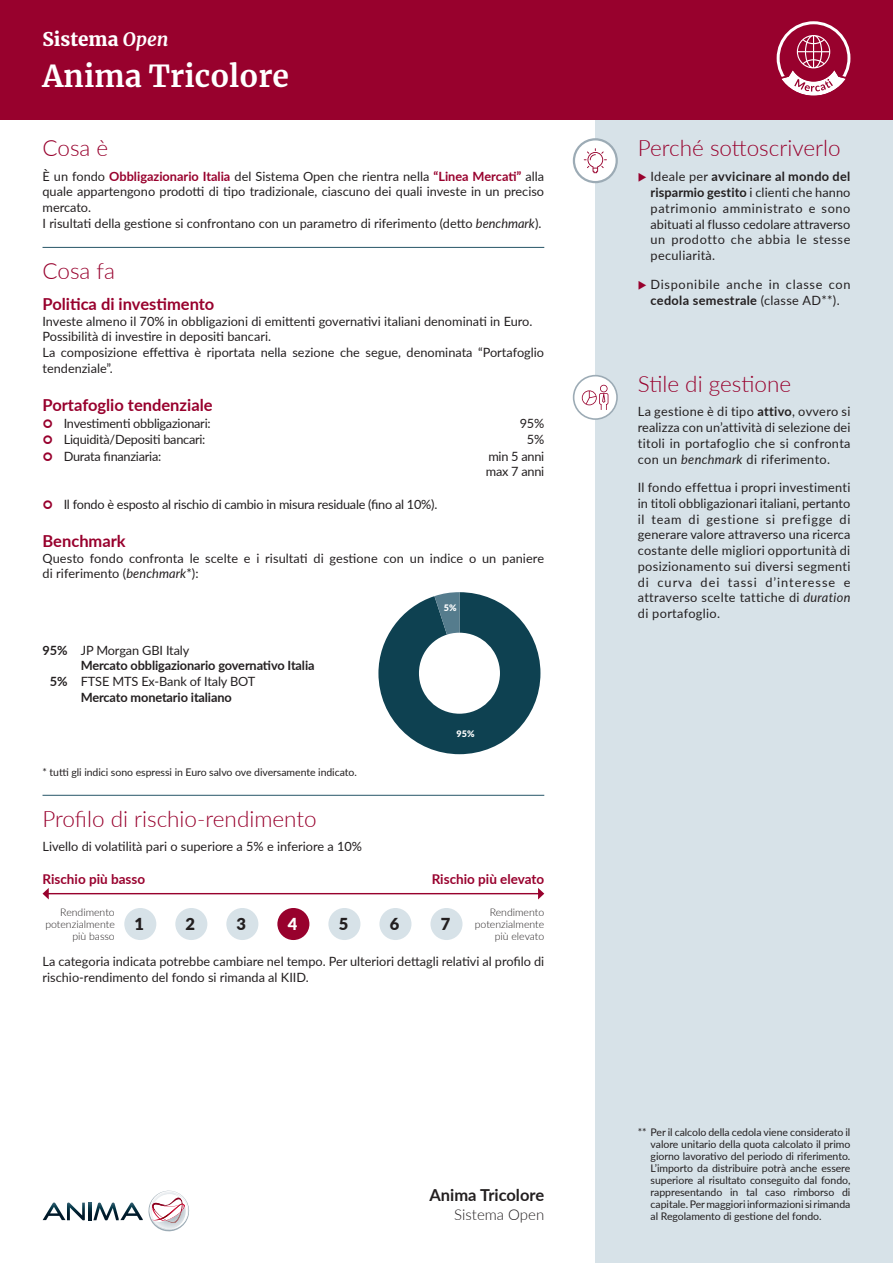
<style>
.page{position:relative;width:893px;height:1263px;background:#fff}
.page>*{position:absolute;margin:0;border:0;box-sizing:border-box;transform-origin:0 0}
.t1{font:700 30px "Merriweather";color:#fff}
.t2{font:300 22.5px "Lato";color:#98012d}
.t3{font:900 18.75px "Merriweather";color:#fff}
.t4{font:700 16.5px "Lato";color:#98012d}
.t5{font:700 16.5px "Lato";color:#231f20}
.t6{font:900 16.5px "Lato";color:#231f20}
.t7{font:900 16.5px "Lato";color:#fff}
.t8{font:300 15px "Lato";color:#231f20}
.t9{font:700 13.5px "Lato";color:#98012d}
.t10{font:12.75px/15.8px "Lato";color:#231f20}
.t11{font:12.75px/15.8px "Lato";letter-spacing:-.02em;color:#231f20}
.t12{font:700 12.75px "Lato";letter-spacing:-.01em;color:#231f20}
.t13{font:12.75px/15.8px "Lato";letter-spacing:.055em;color:#231f20;text-align:center}
.t14{font:10.5px/12px "Lato";letter-spacing:-.005em;color:#231f20;text-align:justify}
.t15{font:300 10.5px/12px "Lato";color:#231f20;text-align:right}
.t16{font:900 9px "Lato";color:#fff}
.s1{font-weight:700;font-style:italic}
.s2{font-weight:700;color:#98012d}
.s3{font-style:italic}
.s4{font-weight:700}
.s5{color:#98012d}
</style>
<div class="page">
<div style="left:595px;top:0;width:298px;height:1263px;background:#d7e2e8"></div>
<div style="left:0;top:0;width:893px;height:119px;background:#98012d"></div>
<svg style="left:574px;top:139px;width:43px;height:43px"></svg>
<div style="left:573px;top:138px;width:45px;height:45px;border:2px solid #9cabb5;border-radius:50%"></div>
<svg style="left:584px;top:148px;width:23px;height:25px"></svg>
<svg style="left:777px;top:22px;width:72px;height:72px"></svg>
<div style="left:777px;top:21px;width:73px;height:74px;border:3px solid #fff;border-radius:50%"></div>
<svg style="left:778px;top:35px;width:71px;height:61px"></svg>
<svg style="left:43px;top:1202px;width:42px;height:18px"></svg>
<svg style="left:88px;top:1202px;width:3px;height:18px"></svg>
<svg style="left:93px;top:1190px;width:97px;height:42px"></svg>
<hr style="left:43px;top:247px;width:501px;height:1px;background:#265567">
<hr style="left:43px;top:795px;width:501px;height:1px;background:#265567">
<svg style="left:378px;top:592px;width:162px;height:162px"></svg>
<div style="left:419px;top:633px;width:81px;height:81px;background:#fff;border-radius:50%"></div>
<hr style="left:48px;top:893px;width:493px;height:1px;background:#98012d">
<svg style="left:43px;top:888px;width:6px;height:11px"></svg>
<svg style="left:538px;top:888px;width:6px;height:11px"></svg>
<div style="left:124px;top:908px;width:32px;height:32px;background:#d7e2e8;border-radius:50%"></div>
<div style="left:175px;top:908px;width:32px;height:32px;background:#d7e2e8;border-radius:50%"></div>
<div style="left:226px;top:908px;width:32px;height:32px;background:#d7e2e8;border-radius:50%"></div>
<div style="left:277px;top:908px;width:32px;height:32px;background:#98012d;border-radius:50%"></div>
<div style="left:328px;top:908px;width:32px;height:32px;background:#d7e2e8;border-radius:50%"></div>
<div style="left:379px;top:908px;width:32px;height:32px;background:#d7e2e8;border-radius:50%"></div>
<div style="left:430px;top:908px;width:32px;height:32px;background:#d7e2e8;border-radius:50%"></div>
<svg style="left:573px;top:375px;width:45px;height:45px"></svg>
<h3 class="t3" style="left:43px;top:26px;width:128px">Sistema <span class="s1">Open</span></h3>
<h1 class="t1" style="left:43px;top:55px;width:248px">Anima Tricolore</h1>
<h2 class="t2" style="left:43px;top:133px;width:67px">Cosa è</h2>
<p class="t10" style="left:43px;top:168px;width:503px">È un fondo <span class="s2">Obbligazionario Italia</span> del Sistema Open che rientra nella <span class="s2">“Linea Mercati”</span> alla quale appartengono prodotti di tipo tradizionale, ciascuno dei quali investe in un preciso mercato.<br>I risultati della gestione si confrontano con un parametro di riferimento (detto <span class="s3">benchmark</span>).</p>
<h2 class="t2" style="left:43px;top:255px;width:74px">Cosa fa</h2>
<p class="t4" style="left:43px;top:292px;width:173px">Politica di investimento</p>
<p class="t10" style="left:43px;top:313px;width:503px">Investe almeno il 70% in obbligazioni di emittenti governativi italiani denominati in Euro.<br>Possibilità di investire in depositi bancari.<br>La composizione effettiva è riportata nella sezione che segue, denominata “Portafoglio tendenziale”.</p>
<p class="t4" style="left:43px;top:393px;width:172px">Portafoglio tendenziale</p>
<p class="t11" style="left:64px;top:415px;width:148px">Investimenti obbligazionari:</p>
<p class="t10" style="left:520px;top:415px;width:26px">95%</p>
<p class="t11" style="left:64px;top:431px;width:143px">Liquidità/Depositi bancari:</p>
<p class="t10" style="left:527px;top:431px;width:19px">5%</p>
<p class="t11" style="left:64px;top:448px;width:99px">Durata finanziaria:</p>
<p class="t11" style="left:486px;top:448px;width:60px">min 5 anni max 7 anni</p>
<p class="t11" style="left:64px;top:496px;width:375px">Il fondo è esposto al rischio di cambio in misura residuale (fino al 10%).</p>
<p class="t4" style="left:43px;top:529px;width:85px">Benchmark</p>
<p class="t10" style="left:43px;top:550px;width:503px">Questo fondo confronta le scelte e i risultati di gestione con un indice o un paniere di riferimento (<span class="s3">benchmark</span>*):</p>
<p class="t10" style="left:43px;top:642px;width:148px"><span class="s4">95%</span> JP Morgan GBI Italy</p>
<p class="t12" style="left:81px;top:656px;width:235px">Mercato obbligazionario governativo Italia</p>
<p class="t10" style="left:50px;top:673px;width:207px"><span class="s4">5%</span> FTSE MTS Ex-Bank of Italy BOT</p>
<p class="t12" style="left:81px;top:688px;width:153px">Mercato monetario italiano</p>
<p class="t16" style="left:444px;top:601px;width:14px">5%</p>
<p class="t16" style="left:457px;top:726px;width:19px">95%</p>
<p class="t14" style="left:43px;top:765px;width:316px">* tutti gli indici sono espressi in Euro salvo ove diversamente indicato.</p>
<h2 class="t2" style="left:43px;top:803px;width:276px">Profilo di rischio-rendimento</h2>
<p class="t10" style="left:43px;top:838px;width:321px">Livello di volatilità pari o superiore a 5% e inferiore a 10%</p>
<p class="t9" style="left:43px;top:869px;width:104px">Rischio più basso</p>
<p class="t9" style="left:432px;top:869px;width:114px">Rischio più elevato</p>
<p class="t15" style="left:45px;top:906px;width:71px">Rendimento potenzialmente più basso</p>
<p class="t6" style="left:135px;top:912px;width:11px">1</p>
<p class="t6" style="left:186px;top:912px;width:11px">2</p>
<p class="t6" style="left:237px;top:912px;width:11px">3</p>
<p class="t7" style="left:288px;top:912px;width:11px">4</p>
<p class="t6" style="left:339px;top:912px;width:11px">5</p>
<p class="t6" style="left:390px;top:912px;width:11px">6</p>
<p class="t6" style="left:441px;top:912px;width:11px">7</p>
<p class="t15" style="left:475px;top:906px;width:71px">Rendimento potenzialmente più elevato</p>
<p class="t10" style="left:43px;top:953px;width:503px">La categoria indicata potrebbe cambiare nel tempo. Per ulteriori dettagli relativi al profilo di rischio-rendimento del fondo si rimanda al KIID.</p>
<p class="t5" style="left:429px;top:1183px;width:116px">Anima Tricolore</p>
<p class="t8" style="left:454px;top:1204px;width:91px">Sistema Open</p>
<h2 class="t2" style="left:638px;top:133px;width:204px">Perché sottoscriverlo</h2>
<p class="t10" style="left:651px;top:168px;width:201px;text-align:justify;text-indent:-13px"><span class="s5">◆</span> Ideale per <span class="s4">avvicinare al mondo del risparmio gestito</span> i clienti che hanno patrimonio amministrato e sono abituati al flusso cedolare attraverso un prodotto che abbia le stesse peculiarità.</p>
<p class="t13" style="left:638px;top:276px;width:214px"><span class="s5">◆</span> Disponibile anche in classe con <span class="s4">cedola semestrale</span> (classe AD**).</p>
<h2 class="t2" style="left:638px;top:368px;width:155px">Stile di gestione</h2>
<p class="t10" style="left:638px;top:403px;width:214px;text-align:justify">La gestione è di tipo <span class="s4">attivo</span>, ovvero si realizza con un’attività di selezione dei titoli in portafoglio che si confronta con un <span class="s3">benchmark</span> di riferimento.</p>
<p class="t10" style="left:638px;top:479px;width:214px;text-align:justify">Il fondo effettua i propri investimenti in titoli obbligazionari italiani, pertanto il team di gestione si prefigge di generare valore attraverso una ricerca costante delle migliori opportunità di posizionamento sui diversi segmenti di curva dei tassi d’interesse e attraverso scelte tattiche di <span class="s3">duration </span>di portafoglio.</p>
<p class="t14" style="left:651px;top:1126px;width:201px;text-indent:-13px">** Per il calcolo della cedola viene considerato il valore unitario della quota calcolato il primo giorno lavorativo del periodo di riferimento.<br>L’importo da distribuire potrà anche essere superiore al risultato conseguito dal fondo, rappresentando in tal caso rimborso di capitale. Per maggiori informazioni si rimanda al Regolamento di gestione del fondo.</p>
</div>
